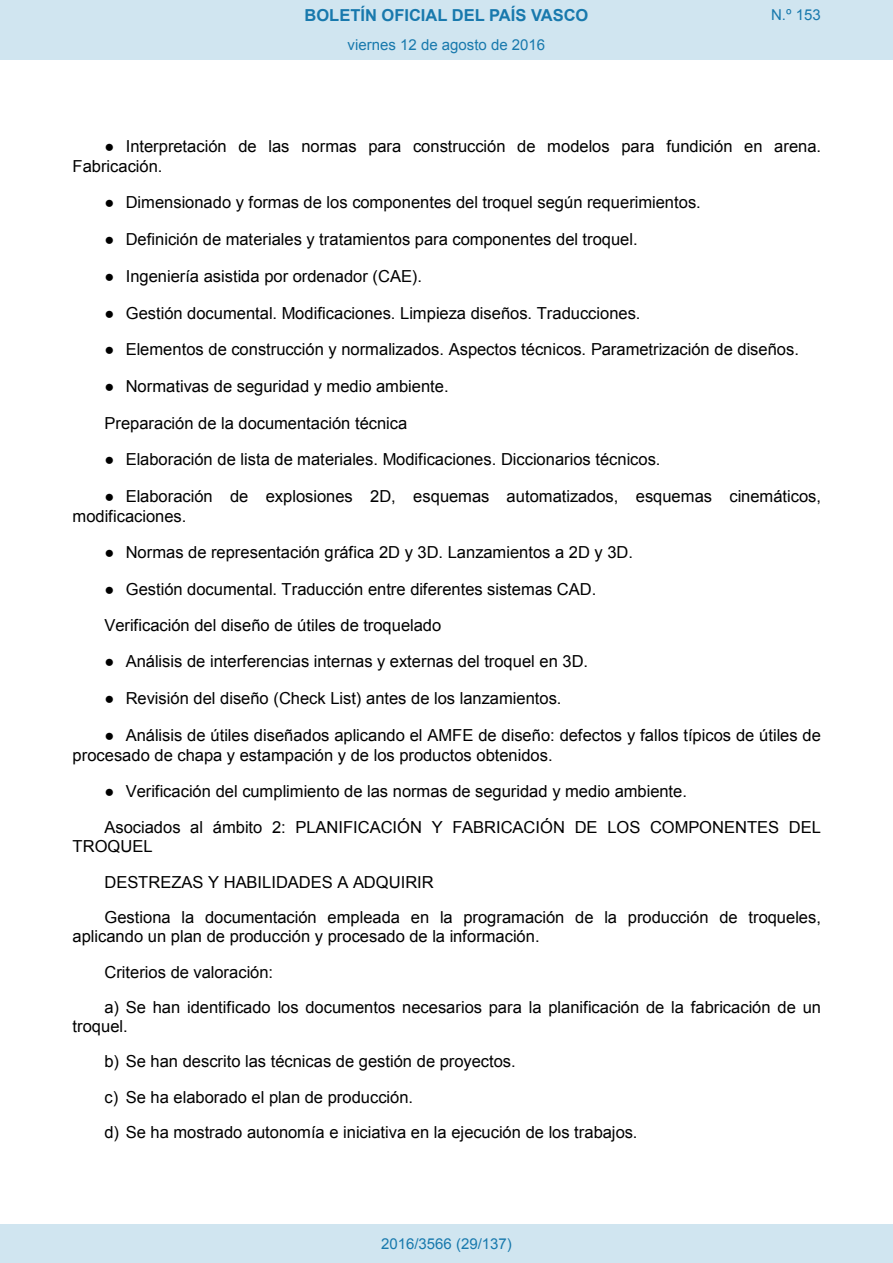
<style>
.page{position:relative;width:893px;height:1263px;background:#fff}
.page>*{position:absolute;margin:0;border:0;box-sizing:border-box;transform-origin:0 0}
.t1{font:16.5px/35.4px "Arial";color:#000}
.t2{font:700 16.5px "Arial";color:#1879ad}
.Paginacion_Centro{font:15px "Arial";color:#1879ad}
.s1{font-family:"Courier New"}
</style>
<div class="page">
<div style="left:0;top:0;width:893px;height:60px;background:#d0e5f0"></div>
<div style="left:0;top:1225px;width:893px;height:38px;background:#d0e5f0"></div>
<p class="t2" style="left:305px;top:4px;width:285px">BOLETÍN OFICIAL DEL PAÍS VASCO</p>
<p class="Paginacion_Centro" style="left:771px;top:5px;width:51px">N.º 153</p>
<p class="Paginacion_Centro" style="left:348px;top:35px;width:199px">viernes 12 de agosto de 2016</p>
<p class="t1" style="left:73px;top:136px;width:750px;line-height:19.8px;text-indent:32px"><span class="s1">●</span> Interpretación de las normas para construcción de modelos para fundición en arena.<br>Fabricación.</p>
<p class="t1" style="left:104px;top:184px;width:598px"><span class="s1">●</span> Dimensionado y formas de los componentes del troquel según requerimientos.</p>
<p class="t1" style="left:104px;top:221px;width:535px"><span class="s1">●</span> Definición de materiales y tratamientos para componentes del troquel.</p>
<p class="t1" style="left:104px;top:258px;width:319px"><span class="s1">●</span> Ingeniería asistida por ordenador (CAE).</p>
<p class="t1" style="left:104px;top:295px;width:537px"><span class="s1">●</span> Gestión documental. Modificaciones. Limpieza diseños. Traducciones.</p>
<p class="t1" style="left:104px;top:332px;width:696px"><span class="s1">●</span> Elementos de construcción y normalizados. Aspectos técnicos. Parametrización de diseños.</p>
<p class="t1" style="left:104px;top:369px;width:346px"><span class="s1">●</span> Normativas de seguridad y medio ambiente.</p>
<p class="t1" style="left:104px;top:405px;width:304px">Preparación de la documentación técnica</p>
<p class="t1" style="left:104px;top:442px;width:557px"><span class="s1">●</span> Elaboración de lista de materiales. Modificaciones. Diccionarios técnicos.</p>
<p class="t1" style="left:73px;top:486px;width:750px;line-height:19.8px;text-indent:32px"><span class="s1">●</span> Elaboración de explosiones 2D, esquemas automatizados, esquemas cinemáticos, modificaciones.</p>
<p class="t1" style="left:104px;top:534px;width:530px"><span class="s1">●</span> Normas de representación gráfica 2D y 3D. Lanzamientos a 2D y 3D.</p>
<p class="t1" style="left:104px;top:571px;width:493px"><span class="s1">●</span> Gestión documental. Traducción entre diferentes sistemas CAD.</p>
<p class="t1" style="left:104px;top:608px;width:338px">Verificación del diseño de útiles de troquelado</p>
<p class="t1" style="left:104px;top:644px;width:485px"><span class="s1">●</span> Análisis de interferencias internas y externas del troquel en 3D.</p>
<p class="t1" style="left:104px;top:681px;width:458px"><span class="s1">●</span> Revisión del diseño (Check List) antes de los lanzamientos.</p>
<p class="t1" style="left:73px;top:725px;width:750px;line-height:20px;text-indent:32px"><span class="s1">●</span> Análisis de útiles diseñados aplicando el AMFE de diseño: defectos y fallos típicos de útiles de procesado de chapa y estampación y de los productos obtenidos.</p>
<p class="t1" style="left:104px;top:773px;width:584px"><span class="s1">●</span> Verificación del cumplimiento de las normas de seguridad y medio ambiente.</p>
<p class="t1" style="left:73px;top:818px;width:750px;line-height:18.9px;text-indent:32px">Asociados al ámbito 2: PLANIFICACIÓN Y FABRICACIÓN DE LOS COMPONENTES DEL<br>TROQUEL</p>
<p class="t1" style="left:104px;top:864px;width:718px">DESTREZAS Y HABILIDADES A ADQUIRIR<br>Gestiona la documentación empleada en la programación de la producción de troqueles,</p>
<p class="t1" style="left:104px;top:919px;width:718px;text-indent:-32px">aplicando un plan de producción y procesado de la información.<br>Criterios de valoración:<br>a) Se han identificado los documentos necesarios para la planificación de la fabricación de un</p>
<p class="t1" style="left:104px;top:1008px;width:535px;text-indent:-32px">troquel.<br>b) Se han descrito las técnicas de gestión de proyectos.<br>c) Se ha elaborado el plan de producción.<br>d) Se ha mostrado autonomía e iniciativa en la ejecución de los trabajos.</p>
<p class="Paginacion_Centro" style="left:381px;top:1234px;width:132px">2016/3566 (29/137)</p>
</div>
